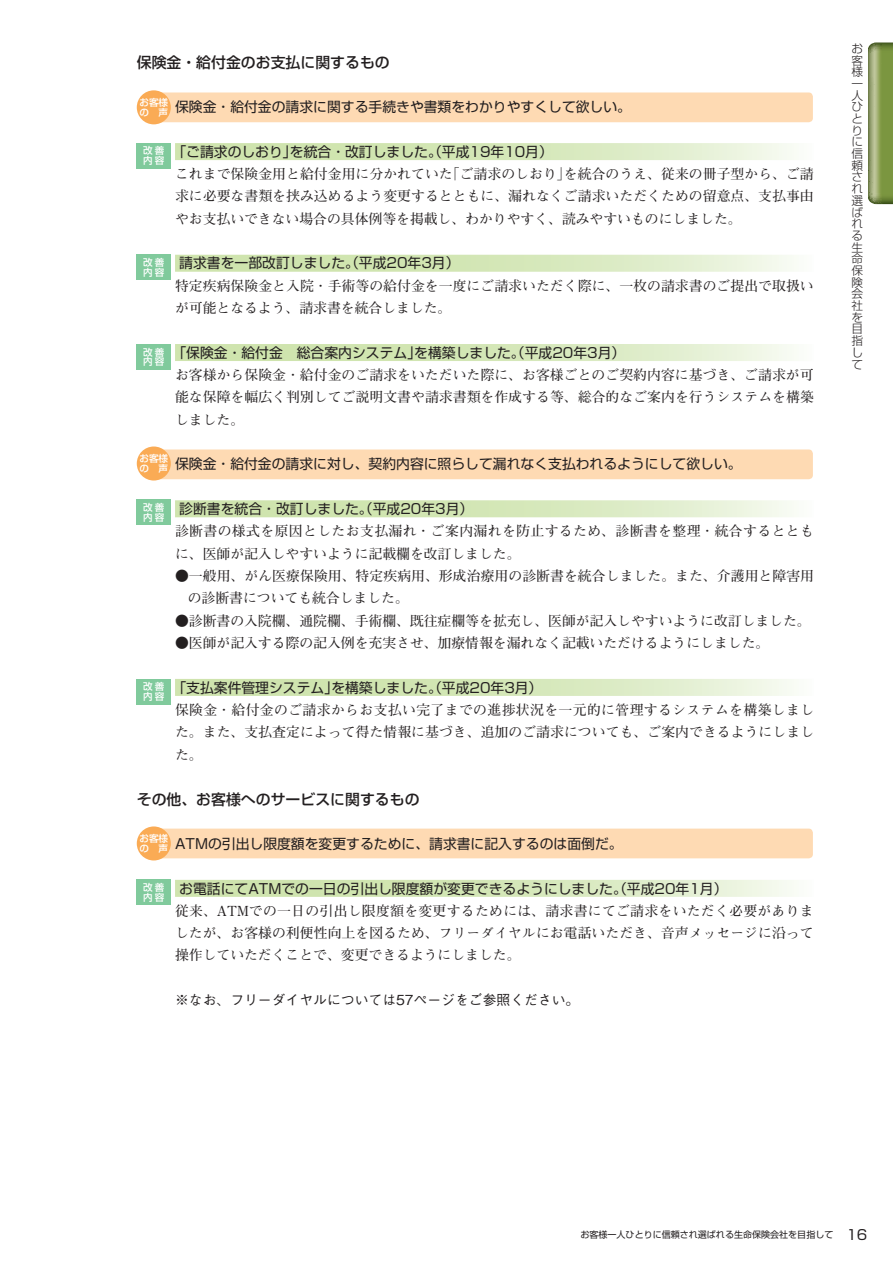
<style>
.page{position:relative;width:893px;height:1263px;background:#fff}
.page>*{position:absolute;margin:0;border:0;box-sizing:border-box;transform-origin:0 0}
.t1{font:500 14.85px "Shin Go Pro";color:#231f20}
.t2{font:700 13.8px/22.4px "Futo Min A101 Pro";letter-spacing:.005em;color:#231f20;text-align:justify}
.t3{font:13.8px "Shin Go Pro";color:#231f20}
.t4{font:700 13.8px/22.4px "Futo Min A101 Pro";letter-spacing:.03em;color:#231f20}
.t5{font:500 13.8px "Gothic BBB Pro";color:#231f20}
.t6{font:300 11.7px/11.7px "Shin Go Pro";color:#231f20}
.t7{font:500 9.6px/9.6px "Shin Go Pro";letter-spacing:.25em;color:#fff}
.t8{font:9px "Shin Go Pro";color:#231f20}
</style>
<div class="page">
<svg style="left:868px;top:43px;width:25px;height:161px;background:#899d58"></svg>
<div style="left:152px;top:828px;width:661px;height:30px;background:#fedab3;border-radius:4px"></div>
<div style="left:152px;top:449px;width:661px;height:30px;background:#fedab3;border-radius:4px"></div>
<div style="left:137px;top:446px;width:34px;height:34px;background:#faab55;border-radius:50%"></div>
<div style="left:137px;top:826px;width:34px;height:34px;background:#faab55;border-radius:50%"></div>
<div style="left:152px;top:92px;width:661px;height:30px;background:#fedab3;border-radius:4px"></div>
<div style="left:137px;top:90px;width:34px;height:34px;background:#faab55;border-radius:50%"></div>
<svg style="left:175px;top:143px;width:619px;height:17px;background:#d8e9bf"></svg>
<svg style="left:175px;top:255px;width:619px;height:17px;background:#d9e9bf"></svg>
<svg style="left:175px;top:344px;width:619px;height:17px;background:#d8e9be"></svg>
<svg style="left:175px;top:500px;width:619px;height:17px;background:#d9e9bf"></svg>
<svg style="left:175px;top:679px;width:619px;height:17px;background:#d8e9be"></svg>
<svg style="left:175px;top:880px;width:619px;height:17px;background:#d8e9bf"></svg>
<div style="left:137px;top:143px;width:34px;height:25px;background:#80ca9c"></div>
<div style="left:137px;top:255px;width:34px;height:25px;background:#80ca9c"></div>
<div style="left:137px;top:344px;width:34px;height:25px;background:#80ca9c"></div>
<div style="left:137px;top:500px;width:34px;height:25px;background:#80ca9c"></div>
<div style="left:137px;top:679px;width:34px;height:25px;background:#80ca9c"></div>
<div style="left:137px;top:880px;width:34px;height:25px;background:#80ca9c"></div>
<p class="t1" style="left:137px;top:51px;width:254px">保険金・給付金のお支払に関するもの</p>
<p class="t3" style="left:175px;top:96px;width:458px">保険金・給付金の請求に関する手続きや書類をわかりやすくして欲しい。</p>
<p class="t3" style="left:172px;top:140px;width:382px">「ご請求のしおり」を統合・改訂しました。（平成1 9年1 0月）</p>
<p class="t2" style="left:175px;top:161px;width:640px">これまで保険金用と給付金用に分かれていた「ご請求のしおり」を統合のうえ、従来の冊子型から、ご請求に必要な書類を挟み込めるよう変更するとともに、漏れなくご請求いただくための留意点、支払事由やお支払いできない場合の具体例等を掲載し、わかりやすく、読みやすいものにしました。</p>
<p class="t3" style="left:179px;top:252px;width:282px">請求書を一部改訂しました。（平成20年3月）</p>
<p class="t2" style="left:175px;top:273px;width:640px">特定疾病保険金と入院・手術等の給付金を一度にご請求いただく際に、一枚の請求書のご提出で取扱いが可能となるよう、請求書を統合しました。</p>
<p class="t3" style="left:172px;top:341px;width:454px">「保険金・給付金　総合案内システム」を構築しました。（平成20年3月）</p>
<p class="t2" style="left:175px;top:362px;width:640px">お客様から保険金・給付金のご請求をいただいた際に、お客様ごとのご契約内容に基づき、ご請求が可能な保障を幅広く判別してご説明文書や請求書類を作成する等、総合的なご案内を行うシステムを構築しました。</p>
<p class="t3" style="left:175px;top:453px;width:568px">保険金・給付金の請求に対し、契約内容に照らして漏れなく支払われるようにして欲しい。</p>
<p class="t3" style="left:179px;top:497px;width:296px">診断書を統合・改訂しました。（平成20年3月）</p>
<p class="t4" style="left:175px;top:518px;width:640px">診断書の様式を原因としたお支払漏れ・ご案内漏れを防止するため、診断書を整理・統合するとともに、医師が記入しやすいように記載欄を改訂しました。</p>
<p class="t2" style="left:188px;top:563px;width:628px;text-indent:-13px">●一般用、がん医療保険用、特定疾病用、形成治療用の診断書を統合しました。また、介護用と障害用の診断書についても統合しました。</p>
<p class="t2" style="left:175px;top:607px;width:637px">●診断書の入院欄、通院欄、手術欄、既往症欄等を拡充し、医師が記入しやすいように改訂しました。</p>
<p class="t2" style="left:175px;top:630px;width:596px">●医師が記入する際の記入例を充実させ、加療情報を漏れなく記載いただけるようにしました。</p>
<p class="t3" style="left:172px;top:676px;width:372px">「支払案件管理システム」を構築しました。（平成20年3月）</p>
<p class="t2" style="left:175px;top:697px;width:641px">保険金・給付金のご請求からお支払い完了までの進捗状況を一元的に管理するシステムを構築しました。また、支払査定によって得た情報に基づき、追加のご請求についても、ご案内できるようにしました。</p>
<p class="t1" style="left:137px;top:787px;width:284px">その他、お客様へのサービスに関するもの</p>
<p class="t3" style="left:175px;top:832px;width:449px">ATMの引出し限度額を変更するために、請求書に記入するのは面倒だ。</p>
<p class="t3" style="left:179px;top:877px;width:550px">お電話にてATMでの一日の引出し限度額が変更できるようにしました。（平成20年1 月）</p>
<p class="t2" style="left:175px;top:898px;width:640px">従来、ATMでの一日の引出し限度額を変更するためには、請求書にてご請求をいただく必要がありましたが、お客様の利便性向上を図るため、フリーダイヤルにお電話いただき、音声メッセージに沿って操作していただくことで、変更できるようにしました。</p>
<p class="t5" style="left:175px;top:989px;width:406px">※なお、フリーダイヤルについては57ページをご参照ください。</p>
<p class="t7" style="left:139px;top:97px;width:30px">お客様の　声</p>
<p class="t7" style="left:143px;top:145px;width:23px">改善内容</p>
<p class="t7" style="left:143px;top:257px;width:23px">改善内容</p>
<p class="t7" style="left:143px;top:346px;width:23px">改善内容</p>
<p class="t7" style="left:139px;top:453px;width:30px">お客様の　声</p>
<p class="t7" style="left:143px;top:502px;width:23px">改善内容</p>
<p class="t7" style="left:143px;top:681px;width:23px">改善内容</p>
<p class="t7" style="left:139px;top:833px;width:30px">お客様の　声</p>
<p class="t7" style="left:143px;top:882px;width:23px">改善内容</p>
<p class="t6" style="left:851px;top:41px;width:13px">お客様一人ひとりに信頼され選ばれる生命保険会社を目指して</p>
<p class="t8" style="left:580px;top:1227px;width:254px">お客様一人ひとりに信頼され選ばれる生命保険会社を目指して</p>
<p class="t3" style="left:846px;top:1223px;width:10px">16</p>
</div>
